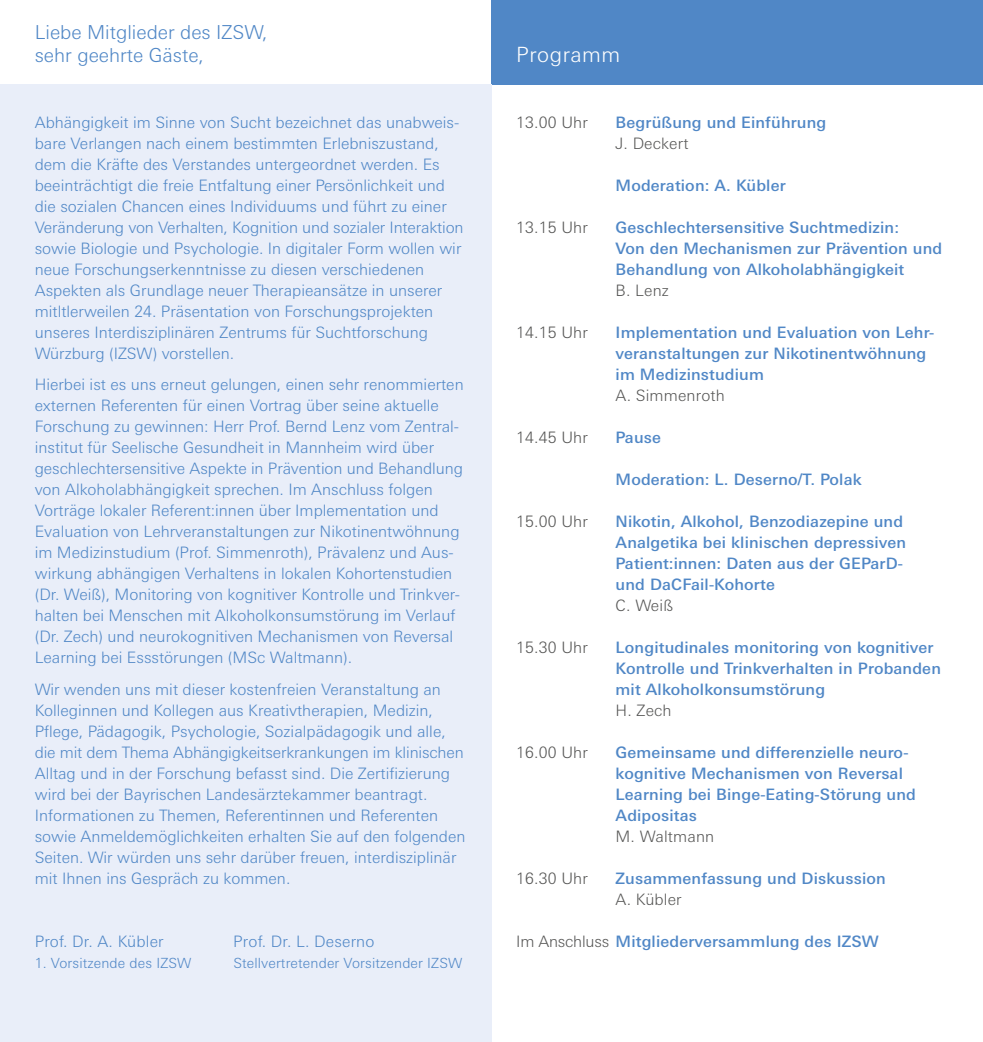
<style>
.page{position:relative;width:983px;height:1042px;background:#fff}
.page>*{position:absolute;margin:0;border:0;box-sizing:border-box;transform-origin:0 0}
.t1{font:300 21px "Univers Next Pro";letter-spacing:.025em;color:#fff}
.t2{font:300 19.25px/23.1px "Univers Next Pro";color:#5087c6}
.t3{font:300 15.75px/21px "Univers Next Pro";color:#5087c6}
.t4{font:500 15.75px/21px "Univers Next Pro";letter-spacing:.01em;color:#5087c6}
.t5{font:300 15.75px "Univers Next Pro";letter-spacing:.01em;color:#575756}
.t6{font:300 14px "Univers Next Pro";letter-spacing:.01em;color:#5087c6}
.s1{font-weight:300;color:#575756}
</style>
<div class="page">
<div style="left:491px;top:0;width:491px;height:84px;background:#5087c6"></div>
<div style="left:0;top:84px;width:491px;height:958px;background:#e9eef9"></div>
<p class="t2" style="left:35px;top:21px;width:234px">Liebe Mitglieder des IZSW, sehr geehrte Gäste,</p>
<p class="t3" style="left:35px;top:112px;width:430px">Abhängigkeit im Sinne von Sucht bezeichnet das unabweis&shy;bare Verlangen nach einem bestimmten Erlebniszustand, dem die Kräfte des Verstandes untergeordnet werden. Es beeinträchtigt die freie Entfaltung einer Persönlichkeit und die sozialen Chancen eines Individuums und führt zu einer Veränderung von Verhalten, Kognition und sozialer Interaktion sowie Biologie und Psychologie. In digitaler Form wollen wir neue Forschungserkenntnisse zu diesen verschiedenen Aspekten als Grundlage neuer Therapieansätze in unserer mitltlerweilen 24. Präsentation von Forschungsprojekten unseres Interdisziplinären Zentrums für Suchtforschung Würzburg (IZSW) vorstellen.</p>
<p class="t3" style="left:35px;top:374px;width:430px">Hierbei ist es uns erneut gelungen, einen sehr renommierten externen Referenten für einen Vortrag über seine aktuelle Forschung zu gewinnen: Herr Prof. Bernd Lenz vom Zentral&shy;institut für Seelische Gesundheit in Mannheim wird über geschlechtersensitive Aspekte in Prävention und Behandlung von Alkoholabhängigkeit sprechen. Im Anschluss folgen Vorträge lokaler Referent:innen über Implementation und Evaluation von Lehrveranstaltungen zur Nikotinentwöhnung im Medizinstudium (Prof. Simmenroth), Prävalenz und Aus&shy;wirkung abhängigen Verhaltens in lokalen Kohortenstudien (Dr. Weiß), Monitoring von kognitiver Kontrolle und Trinkver&shy;halten bei Menschen mit Alkoholkonsumstörung im Verlauf (Dr. Zech) und neurokognitiven Mechanismen von Reversal Learning bei Essstörungen (MSc Waltmann).</p>
<p class="t3" style="left:35px;top:678px;width:432px">Wir wenden uns mit dieser kostenfreien Veranstaltung an Kolleginnen und Kollegen aus Kreativtherapien, Medizin, Pflege, Pädagogik, Psychologie, Sozialpädagogik und alle, die mit dem Thema Abhängigkeitserkrankungen im klinischen Alltag und in der Forschung befasst sind. Die Zertifizierung wird bei der Bayrischen Landesärztekammer beantragt.<br>Informationen zu Themen, Referentinnen und Referenten sowie Anmeldemöglichkeiten erhalten Sie auf den folgenden Seiten. Wir würden uns sehr darüber freuen, interdisziplinär mit Ihnen ins Gespräch zu kommen.</p>
<h1 class="t1" style="left:516px;top:42px;width:105px">Programm</h1>
<p class="t5" style="left:516px;top:113px;width:73px">13.00 Uhr</p>
<p class="t4" style="left:615px;top:111px;width:212px">Begrüßung und Einführung</p>
<p class="t5" style="left:615px;top:134px;width:74px">J. Deckert</p>
<p class="t4" style="left:615px;top:174px;width:172px">Moderation: A. Kübler</p>
<p class="t5" style="left:516px;top:218px;width:73px">13.15 Uhr</p>
<p class="t4" style="left:615px;top:216px;width:328px">Geschlechtersensitive Suchtmedizin:<br>Von den Mechanismen zur Prävention und<br>Behandlung von Alkoholabhängigkeit</p>
<p class="t5" style="left:615px;top:281px;width:55px">B. Lenz</p>
<p class="t5" style="left:516px;top:323px;width:73px">14.15 Uhr</p>
<p class="t4" style="left:615px;top:321px;width:320px">Implementation und Evaluation von Lehr&shy;veranstaltungen zur Nikotinentwöhnung im Medizinstudium</p>
<p class="t5" style="left:615px;top:386px;width:111px">A. Simmenroth</p>
<p class="t5" style="left:516px;top:428px;width:73px">14.45 Uhr</p>
<p class="t4" style="left:615px;top:426px;width:47px">Pause</p>
<p class="t4" style="left:615px;top:468px;width:247px">Moderation: L. Deserno/T. Polak</p>
<p class="t5" style="left:516px;top:512px;width:73px">15.00 Uhr</p>
<p class="t4" style="left:615px;top:510px;width:292px">Nikotin, Alkohol, Benzodiazepine und Analgetika bei klinischen depressiven Patient:innen: Daten aus der GEParD&shy;und DaCFail-Kohorte</p>
<p class="t5" style="left:615px;top:596px;width:59px">C. Weiß</p>
<p class="t5" style="left:516px;top:638px;width:73px">15.30 Uhr</p>
<p class="t4" style="left:615px;top:636px;width:327px">Longitudinales monitoring von kognitiver<br>Kontrolle und Trinkverhalten in Probanden mit Alkoholkonsumstörung</p>
<p class="t5" style="left:615px;top:701px;width:57px">H. Zech</p>
<p class="t5" style="left:516px;top:743px;width:73px">16.00 Uhr</p>
<p class="t4" style="left:615px;top:741px;width:302px">Gemeinsame und differenzielle neuro&shy;kognitive Mechanismen von Reversal<br>Learning bei Binge-Eating-Störung und<br>Adipositas</p>
<p class="t5" style="left:615px;top:827px;width:100px">M. Waltmann</p>
<p class="t5" style="left:516px;top:869px;width:73px">16.30 Uhr</p>
<p class="t4" style="left:615px;top:867px;width:271px">Zusammenfassung und Diskussion</p>
<p class="t5" style="left:615px;top:890px;width:68px">A. Kübler</p>
<p class="t3" style="left:35px;top:930px;width:130px">Prof. Dr. A. Kübler</p>
<p class="t3" style="left:233px;top:930px;width:143px">Prof. Dr. L. Deserno</p>
<p class="t4" style="left:516px;top:930px;width:364px"><span class="s1">Im Anschluss</span> Mitgliederversammlung des IZSW</p>
<p class="t6" style="left:35px;top:955px;width:158px">1. Vorsitzende des IZSW</p>
<p class="t6" style="left:233px;top:955px;width:230px">Stellvertretender Vorsitzender IZSW</p>
</div>
